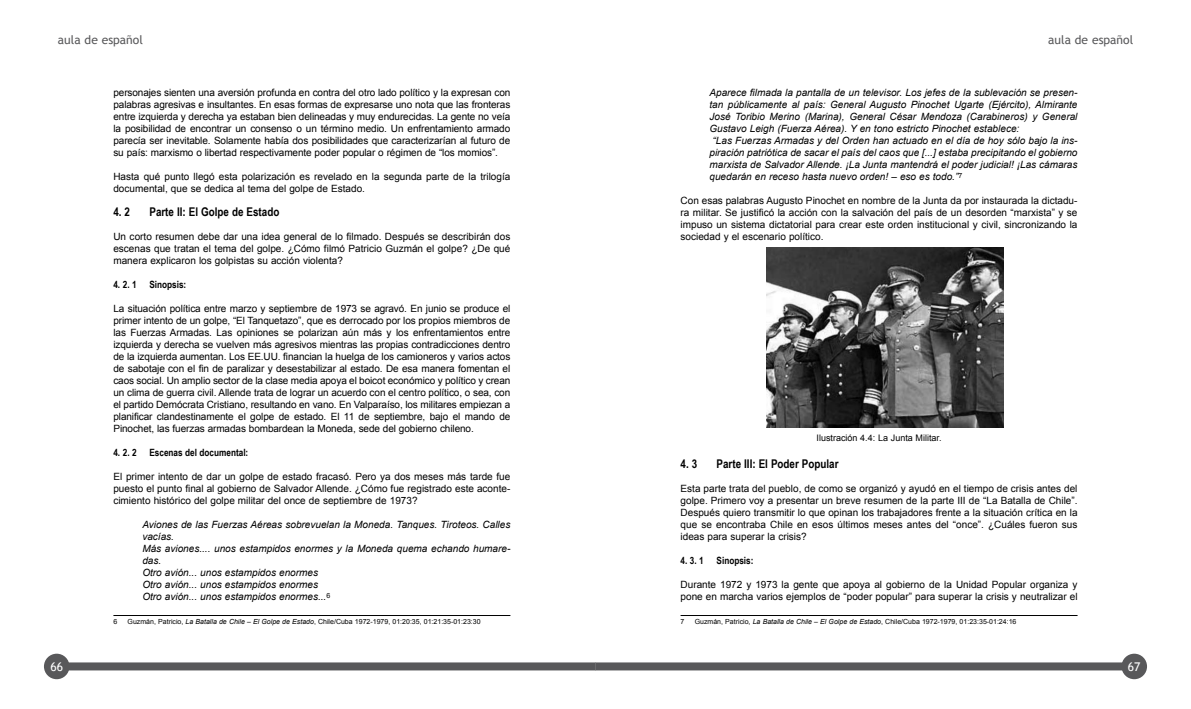
<style>
.page{position:relative;width:1191px;height:709px;background:#fff}
.page>*{position:absolute;margin:0;border:0;box-sizing:border-box;transform-origin:0 0}
.t1{font:700 12px "Arial Narrow";color:#000}
.t2{font:12px "Trebuchet MS";color:#58585a}
.t3{font:12px "Trebuchet MS";color:#fff}
.t4{font:10px/12px "Arial";color:#000;text-align:justify}
.t5{font:italic 10px/12px "Arial";color:#000}
.t6{font:700 10px "Arial Narrow";color:#000}
.t7{font:9px "Arial";color:#000}
.t8{font:7px "Arial";color:#000}
.s1{font-style:italic}
</style>
<div class="page">
<div style="left:57px;top:662px;width:538px;height:8px;background:#58585a"></div>
<div style="left:44px;top:653px;width:25px;height:26px;background:#58585a;border-radius:50%"></div>
<div style="left:595px;top:662px;width:539px;height:8px;background:#58585a"></div>
<div style="left:1121px;top:653px;width:26px;height:26px;background:#58585a;border-radius:50%"></div>
<hr style="left:680px;top:615px;width:397px;height:1px;background:#000">
<img style="left:766px;top:248px;width:238px;height:179px">
<hr style="left:113px;top:615px;width:397px;height:1px;background:#000">
<p class="t2" style="left:58px;top:33px;width:86px">aula de español</p>
<p class="t2" style="left:1048px;top:33px;width:86px">aula de español</p>
<p class="t4" style="left:113px;top:87px;width:398px">personajes sienten una aversión profunda en contra del otro lado político y la expresan con palabras agresivas e insultantes. En esas formas de expresarse uno nota que las fronteras entre izquierda y derecha ya estaban bien delineadas y muy endurecidas. La gente no veía la posibilidad de encontrar un consenso o un término medio. Un enfrentamiento armado parecía ser inevitable. Solamente había dos posibilidades que caracterizarían al futuro de su país: marxismo o libertad respectivamente poder popular o régimen de “los momios”.</p>
<p class="t4" style="left:113px;top:171px;width:398px">Hasta qué punto llegó esta polarización es revelado en la segunda parte de la trilogía documental, que se dedica al tema del golpe de Estado.</p>
<p class="t1" style="left:113px;top:203px;width:167px">4. 2 Parte II : El Golpe de Estado</p>
<p class="t4" style="left:113px;top:231px;width:398px">Un corto resumen debe dar una idea general de lo filmado. Después se describirán dos escenas que tratan el tema del golpe. ¿Cómo filmó Patricio Guzmán el golpe? ¿De qué manera explicaron los golpistas su acción violenta?</p>
<p class="t6" style="left:113px;top:277px;width:74px">4. 2. 1 Sinopsis:</p>
<p class="t4" style="left:113px;top:303px;width:398px">La situación política entre marzo y septiembre de 1973 se agravó. En junio se produce el primer intento de un golpe, “El Tanquetazo”, que es derrocado por los propios miembros de las Fuerzas Armadas. Las opiniones se polarizan aún más y los enfrentamientos entre izquierda y derecha se vuelven más agresivos mientras las propias contradicciones dentro de la izquierda aumentan. Los EE.UU. financian la huelga de los camioneros y varios actos de sabotaje con el fin de paralizar y desestabilizar al estado. De esa manera fomentan el caos social. Un amplio sector de la clase media apoya el boicot económico y político y crean un clima de guerra civil. Allende trata de lograr un acuerdo con el centro político, o sea, con el partido Demócrata Cristiano, resultando en vano. En Valparaíso, los militares empiezan a planificar clandestinamente el golpe de estado. El 11 de septiembre, bajo el mando de Pinochet, las fuerzas armadas bombardean la Moneda, sede del gobierno chileno.</p>
<p class="t6" style="left:113px;top:445px;width:136px">4. 2. 2 Escenas del documental:</p>
<p class="t4" style="left:113px;top:471px;width:398px">El primer intento de dar un golpe de estado fracasó. Pero ya dos meses más tarde fue puesto el punto final al gobierno de Salvador Allende. ¿Cómo fue registrado este aconte&shy;cimiento histórico del golpe militar del once de septiembre de 1973?</p>
<p class="t5" style="left:142px;top:519px;width:369px">Aviones de las Fuerzas Aéreas sobrevuelan la Moneda. Tanques. Tiroteos. Calles vacías.<br>Más aviones.... unos estampidos enormes y la Moneda quema echando humare&shy;das.<br>Otro avión... unos estampidos enormes<br>Otro avión... unos estampidos enormes<br>Otro avión... unos estampidos enormes...<sup>6</sup></p>
<p class="t8" style="left:113px;top:617px;width:5px">6</p>
<p class="t8" style="left:128px;top:617px;width:354px">Guzmán, Patricio, <span class="s1">La Batalla de Chile – El Golpe de Estado</span>, Chile/Cuba 1972-1979, 01:20:35, 01:21:35-01:23:30</p>
<p class="t5" style="left:709px;top:87px;width:369px">Aparece filmada la pantalla de un televisor. Los jefes de la sublevación se presen-</p>
<p class="t5" style="left:709px;top:99px;width:369px">tan públicamente al país: General Augusto Pinochet Ugarte (Ejército), Almirante</p>
<p class="t5" style="left:709px;top:111px;width:369px">José Toribio Merino (Marina), General César Mendoza (Carabineros) y General</p>
<p class="t5" style="left:709px;top:123px;width:311px">Gustavo Leigh (Fuerza Aérea). Y en tono estricto Pinochet establece:</p>
<p class="t5" style="left:712px;top:135px;width:366px">“Las Fuerzas Armadas y del Orden han actuado en el día de hoy sólo bajo la ins-</p>
<p class="t5" style="left:709px;top:147px;width:369px">piración patriótica de sacar el país del caos que [...] estaba precipitando el gobierno</p>
<p class="t5" style="left:709px;top:159px;width:369px">marxista de Salvador Allende. ¡La Junta mantendrá el poder judicial! ¡Las cámaras</p>
<p class="t5" style="left:709px;top:171px;width:254px">quedarán en receso hasta nuevo orden! – eso es todo.”<sup>7</sup></p>
<p class="t4" style="left:680px;top:195px;width:398px">Con esas palabras Augusto Pinochet en nombre de la Junta da por instaurada la dictadu&shy;ra militar. Se justificó la acción con la salvación del país de un desorden “marxista” y se impuso un sistema dictatorial para crear este orden institucional y civil, sincronizando la sociedad y el escenario político.</p>
<p class="t7" style="left:816px;top:431px;width:127px">Ilustración 4.4: La Junta Militar.</p>
<p class="t1" style="left:680px;top:455px;width:160px">4. 3 Parte III : El Poder Popular</p>
<p class="t4" style="left:680px;top:483px;width:398px">Esta parte trata del pueblo, de como se organizó y ayudó en el tiempo de crisis antes del golpe. Primero voy a presentar un breve resumen de la parte III de “La Batalla de Chile”.<br>Después quiero transmitir lo que opinan los trabajadores frente a la situación crítica en la que se encontraba Chile en esos últimos meses antes del “once”. ¿Cuáles fueron sus ideas para superar la crisis?</p>
<p class="t6" style="left:680px;top:553px;width:74px">4. 3. 1 Sinopsis:</p>
<p class="t4" style="left:680px;top:579px;width:398px">Durante 1972 y 1973 la gente que apoya al gobierno de la Unidad Popular organiza y pone en marcha varios ejemplos de “poder popular” para superar la crisis y neutralizar el</p>
<p class="t8" style="left:680px;top:617px;width:5px">7</p>
<p class="t8" style="left:694px;top:617px;width:323px">Guzmán, Patricio, <span class="s1">La Batalla de Chile – El Golpe de Estado</span>, Chile/Cuba 1972-1979, 01:23:35-01:24:16</p>
<p class="t3" style="left:50px;top:659px;width:14px">66</p>
<p class="t3" style="left:1128px;top:659px;width:14px">67</p>
</div>
